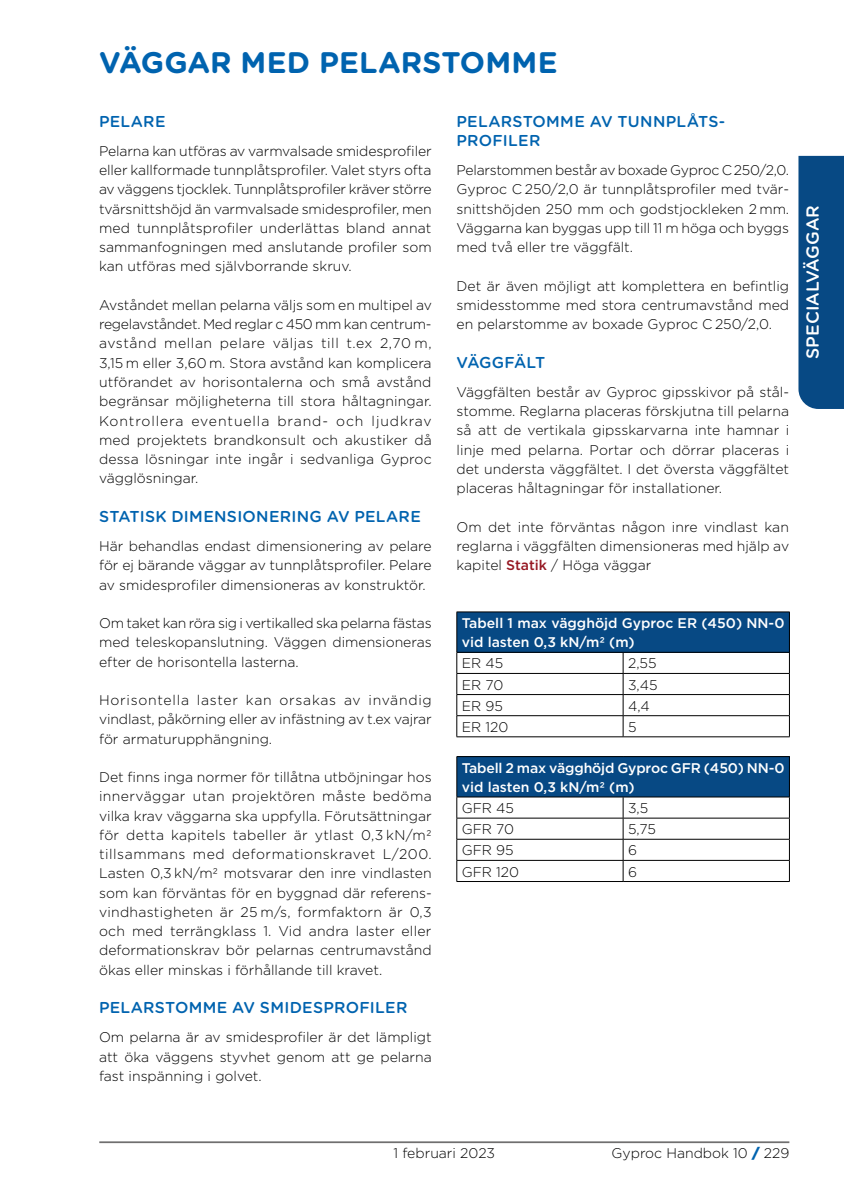
<style>
.page{position:relative;width:844px;height:1191px;background:#fff}
.page>*{position:absolute;margin:0;border:0;box-sizing:border-box;transform-origin:0 0}
.t1{font:700 29.75px "Gotham Rounded";color:#0063af}
.t2{font:500 17.5px "Gotham Rounded";color:#fff}
.t3{font:500 15.75px/19.2px "Gotham Rounded";letter-spacing:.015em;color:#0063af}
.t4{font:500 15.75px "Gotham Rounded";letter-spacing:-.015em;color:#0063af}
.t5{font:300 14px/19.2px "Gotham";color:#000;text-align:justify}
.t6{font:500 14px/19.2px "Gotham";color:#fff}
.s1{font-weight:500;color:#961823}
.s2{font-weight:900;color:#0063af}
</style>
<div class="page">
<hr style="left:99px;top:1141px;width:690px;height:2px;background:#706f6f">
<div style="left:798px;top:156px;width:45px;height:253px;background:#074984"></div>
<div style="left:456px;top:612px;width:333px;height:40px;background:#074984"></div>
<hr style="left:456px;top:611px;width:167px;height:1px;background:#000">
<hr style="left:623px;top:611px;width:166px;height:1px;background:#000">
<hr style="left:456px;top:652px;width:167px;height:1px;background:#000">
<hr style="left:623px;top:652px;width:166px;height:1px;background:#000">
<hr style="left:456px;top:673px;width:167px;height:1px;background:#000">
<hr style="left:623px;top:673px;width:166px;height:1px;background:#000">
<hr style="left:456px;top:694px;width:167px;height:1px;background:#000">
<hr style="left:623px;top:694px;width:166px;height:1px;background:#000">
<hr style="left:456px;top:715px;width:167px;height:1px;background:#000">
<hr style="left:623px;top:715px;width:166px;height:1px;background:#000">
<hr style="left:456px;top:736px;width:167px;height:1px;background:#000">
<hr style="left:623px;top:736px;width:166px;height:1px;background:#000">
<hr style="left:456px;top:612px;width:1px;height:40px;background:#000">
<hr style="left:788px;top:612px;width:1px;height:40px;background:#000">
<svg style="left:456px;top:652px;width:1px;height:84px"></svg>
<svg style="left:622px;top:652px;width:1px;height:84px"></svg>
<svg style="left:788px;top:652px;width:1px;height:84px"></svg>
<div style="left:456px;top:756px;width:333px;height:41px;background:#074984"></div>
<hr style="left:456px;top:756px;width:167px;height:1px;background:#000">
<hr style="left:623px;top:756px;width:166px;height:1px;background:#000">
<hr style="left:456px;top:796px;width:167px;height:1px;background:#000">
<hr style="left:623px;top:796px;width:166px;height:1px;background:#000">
<hr style="left:456px;top:818px;width:167px;height:1px;background:#000">
<hr style="left:623px;top:818px;width:166px;height:1px;background:#000">
<hr style="left:456px;top:839px;width:167px;height:1px;background:#000">
<hr style="left:623px;top:839px;width:166px;height:1px;background:#000">
<hr style="left:456px;top:860px;width:167px;height:1px;background:#000">
<hr style="left:623px;top:860px;width:166px;height:1px;background:#000">
<hr style="left:456px;top:881px;width:167px;height:1px;background:#000">
<hr style="left:623px;top:881px;width:166px;height:1px;background:#000">
<hr style="left:456px;top:757px;width:1px;height:39px;background:#000">
<hr style="left:788px;top:757px;width:1px;height:39px;background:#000">
<svg style="left:456px;top:797px;width:1px;height:84px"></svg>
<svg style="left:622px;top:797px;width:1px;height:84px"></svg>
<svg style="left:788px;top:797px;width:1px;height:84px"></svg>
<h1 class="t1" style="left:99px;top:41px;width:460px">VÄGGAR MED PELARSTOMME</h1>
<p class="t3" style="left:456px;top:111px;width:270px">PELARSTOMME AV TUNNPLÅTS-<br>PROFILER</p>
<p class="t5" style="left:456px;top:160px;width:334px">Pelarstommen består av boxade Gyproc C250/2,0.<br>Gyproc C 250/2,0 är tunnplåtsprofiler med tvär&shy;snittshöjden 250 mm och godstjockleken 2 mm.<br>Väggarna kan byggas upp till 11 m höga och byggs med två eller tre väggfält.</p>
<p class="t5" style="left:456px;top:276px;width:334px">Det är även möjligt att komplettera en befintlig smidesstomme med stora centrumavstånd med en pelarstomme av boxade Gyproc C 250/2,0.</p>
<p class="t4" style="left:456px;top:351px;width:90px">VÄGGFÄLT</p>
<p class="t5" style="left:456px;top:382px;width:334px">Väggfälten består av Gyproc gipsskivor på stål&shy;stomme. Reglarna placeras förskjutna till pelarna så att de vertikala gipsskarvarna inte hamnar i linje med pelarna. Portar och dörrar placeras i det understa väggfältet. I det översta väggfältet placeras håltagningar för installationer.</p>
<p class="t5" style="left:456px;top:517px;width:334px">Om det inte förväntas någon inre vindlast kan reglarna i väggfälten dimensioneras med hjälp av kapitel <span class="s1">Statik</span> / Höga väggar</p>
<p class="t3" style="left:99px;top:111px;width:68px">PELARE</p>
<p class="t5" style="left:99px;top:141px;width:334px">Pelarna kan utföras av varmvalsade smidesprofiler eller kallformade tunnplåtsprofiler. Valet styrs ofta av väggens tjocklek. Tunnplåtsprofiler kräver större tvärsnittshöjd än varmvalsade smidesprofiler, men med tunnplåtsprofiler underlättas bland annat sammanfogningen med anslutande profiler som kan utföras med självborrande skruv.</p>
<p class="t5" style="left:99px;top:295px;width:334px">Avståndet mellan pelarna väljs som en multipel av regelavståndet. Med reglar c 450 mm kan centrum&shy;avstånd mellan pelare väljas till t.ex 2,70 m, 3,15 m eller 3,60 m. Stora avstånd kan komplicera utförandet av horisontalerna och små avstånd begränsar möjligheterna till stora håltagningar.<br>Kontrollera eventuella brand- och ljudkrav med projektets brandkonsult och akustiker då dessa lösningar inte ingår i sedvanliga Gyproc vägglösningar.</p>
<p class="t3" style="left:99px;top:506px;width:323px">STATISK DIMENSIONERING AV PELARE</p>
<p class="t5" style="left:99px;top:536px;width:334px">Här behandlas endast dimensionering av pelare för ej bärande väggar av tunnplåtsprofiler. Pelare av smidesprofiler dimensioneras av konstruktör.</p>
<p class="t5" style="left:99px;top:613px;width:334px">Om taket kan röra sig i vertikalled ska pelarna fästas med teleskopanslutning. Väggen dimensioneras efter de horisontella lasterna.</p>
<p class="t5" style="left:99px;top:690px;width:334px">Horisontella laster kan orsakas av invändig vindlast, påkörning eller av infästning av t.ex vajrar för armaturupphängning.</p>
<p class="t5" style="left:99px;top:767px;width:334px">Det finns inga normer för tillåtna utböjningar hos innerväggar utan projektören måste bedöma vilka krav väggarna ska uppfylla. Förutsättningar för detta kapitels tabeller är ytlast 0,3 kN/m2 tillsammans med deformationskravet L/200.<br>Lasten 0,3 kN/m2 motsvarar den inre vindlasten som kan förväntas för en byggnad där referens&shy;vindhastigheten är 25 m/s, formfaktorn är 0,3 och med terrängklass 1. Vid andra laster eller deformationskrav bör pelarnas centrumavstånd ökas eller minskas i förhållande till kravet.</p>
<p class="t3" style="left:99px;top:997px;width:310px">PELARSTOMME AV SMIDESPROFILER</p>
<p class="t5" style="left:99px;top:1027px;width:334px">Om pelarna är av smidesprofiler är det lämpligt att öka väggens styvhet genom att ge pelarna fast inspänning i golvet.</p>
<p class="t6" style="left:461px;top:613px;width:324px">Tabell 1 max vägghöjd Gyproc ER (450) NN-0 vid lasten 0,3 kN/m2 (m)</p>
<p class="t5" style="left:461px;top:653px;width:43px">ER 45</p>
<p class="t5" style="left:628px;top:653px;width:30px">2,55</p>
<p class="t5" style="left:461px;top:674px;width:43px">ER 70</p>
<p class="t5" style="left:628px;top:674px;width:31px">3,45</p>
<p class="t5" style="left:461px;top:696px;width:43px">ER 95</p>
<p class="t5" style="left:628px;top:696px;width:23px">4,4</p>
<p class="t5" style="left:461px;top:717px;width:48px">ER 120</p>
<p class="t5" style="left:628px;top:717px;width:10px">5</p>
<p class="t6" style="left:461px;top:758px;width:324px">Tabell 2 max vägghöjd Gyproc GFR (450) NN-0 vid lasten 0,3 kN/m2 (m)</p>
<p class="t5" style="left:461px;top:798px;width:54px">GFR 45</p>
<p class="t5" style="left:628px;top:798px;width:22px">3,5</p>
<p class="t5" style="left:461px;top:819px;width:54px">GFR 70</p>
<p class="t5" style="left:628px;top:819px;width:29px">5,75</p>
<p class="t5" style="left:461px;top:840px;width:53px">GFR 95</p>
<p class="t5" style="left:628px;top:840px;width:10px">6</p>
<p class="t5" style="left:461px;top:861px;width:59px">GFR 120</p>
<p class="t5" style="left:628px;top:861px;width:10px">6</p>
<p class="t2" style="left:800px;top:359px;width:155px;rotate:-90deg">SPECIALVÄGGAR</p>
<p class="t5" style="left:393px;top:1142px;width:103px">1 februari 2023</p>
<p class="t5" style="left:611px;top:1142px;width:179px">Gyproc Handbok 10 <span class="s2">/</span> 229</p>
</div>
